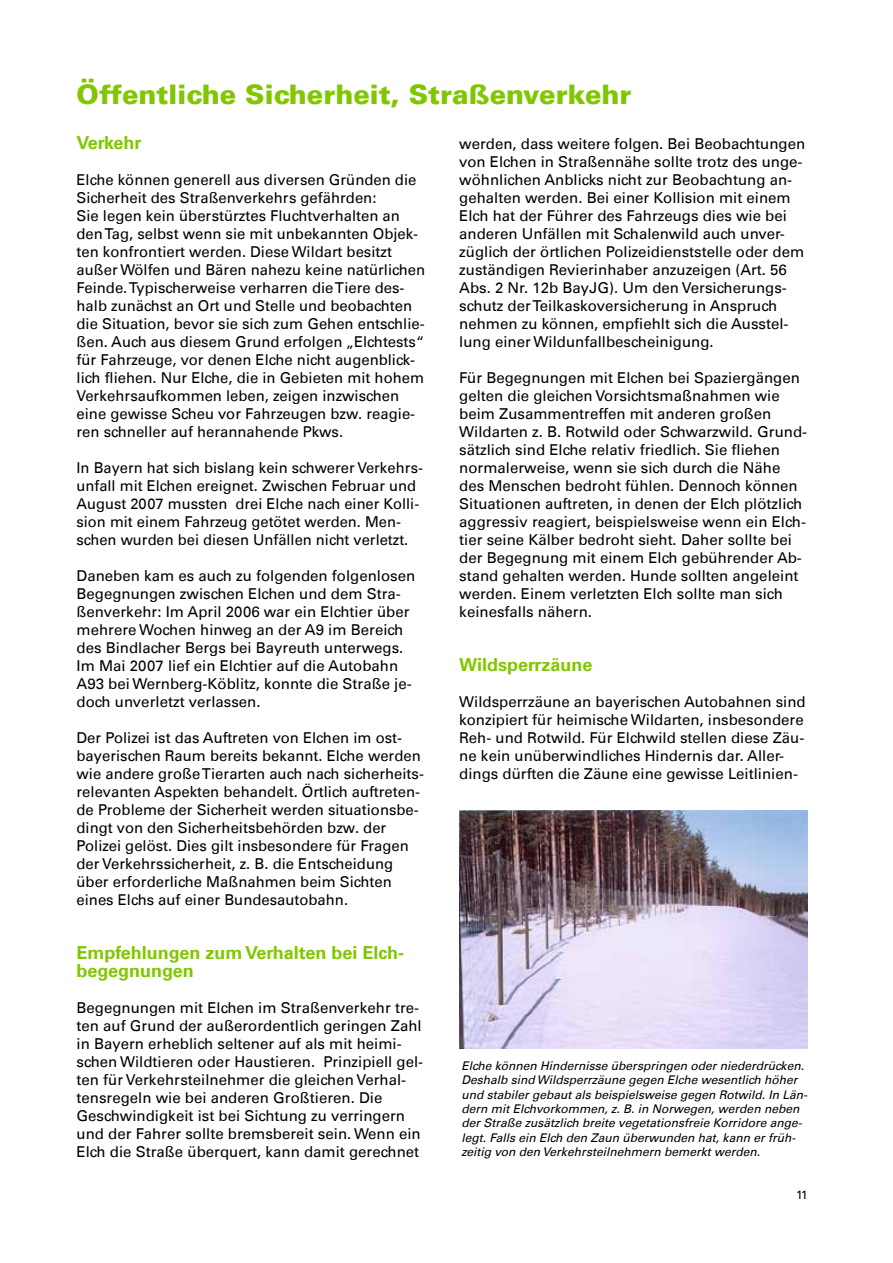
<style>
.page{position:relative;width:893px;height:1263px;background:#fff}
.page>*{position:absolute;margin:0;border:0;box-sizing:border-box;transform-origin:0 0}
.headline1{font:900 27px "Univers";color:#80c700}
.headline2{font:700 18px/18px "Univers";color:#80c700}
.fließtext{font:15px/18px "Univers";color:#000}
.t1{font:italic 12px/14.4px "Univers";color:#000}
.t2{font:12px "Univers";color:#000}
</style>
<div class="page">
<img style="left:459px;top:810px;width:349px;height:238px">
<p class="headline1" style="left:77px;top:77px;width:557px">Öffentliche Sicherheit, Straßenverkehr</p>
<p class="headline2" style="left:77px;top:133px;width:66px">Verkehr</p>
<p class="fließtext" style="left:77px;top:170px;width:350px">Elche können generell aus diversen Gründen die Sicherheit des Straßenverkehrs gefährden:<br>Sie legen kein überstürztes Fluchtverhalten an den Tag, selbst wenn sie mit unbekannten Objek&shy;ten konfrontiert werden. Diese Wildart besitzt außer Wölfen und Bären nahezu keine natürlichen Feinde. Typischerweise verharren die Tiere des&shy;halb zunächst an Ort und Stelle und beobachten die Situation, bevor sie sich zum Gehen entschlie&shy;ßen. Auch aus diesem Grund erfolgen „Elchtests“ für Fahrzeuge, vor denen Elche nicht augenblick&shy;lich fliehen. Nur Elche, die in Gebieten mit hohem Verkehrsaufkommen leben, zeigen inzwischen eine gewisse Scheu vor Fahrzeugen bzw. reagie&shy;ren schneller auf herannahende Pkws.</p>
<p class="fließtext" style="left:77px;top:459px;width:348px">In Bayern hat sich bislang kein schwerer Verkehrs&shy;unfall mit Elchen ereignet. Zwischen Februar und August 2007 mussten drei Elche nach einer Kolli&shy;sion mit einem Fahrzeug getötet werden. Men&shy;schen wurden bei diesen Unfällen nicht verletzt.</p>
<p class="fließtext" style="left:77px;top:567px;width:340px">Daneben kam es auch zu folgenden folgenlosen Begegnungen zwischen Elchen und dem Stra&shy;ßenverkehr: Im April 2006 war ein Elchtier über mehrere Wochen hinweg an der A9 im Bereich des Bindlacher Bergs bei Bayreuth unterwegs.<br>Im Mai 2007 lief ein Elchtier auf die Autobahn A93 bei Wernberg-Köblitz, konnte die Straße je&shy;doch unverletzt verlassen.</p>
<p class="fließtext" style="left:77px;top:729px;width:349px">Der Polizei ist das Auftreten von Elchen im ost&shy;bayerischen Raum bereits bekannt. Elche werden wie andere große Tierarten auch nach sicherheits&shy;relevanten Aspekten behandelt. Örtlich auftreten&shy;de Probleme der Sicherheit werden situationsbe&shy;dingt von den Sicherheitsbehörden bzw. der Polizei gelöst. Dies gilt insbesondere für Fragen der Verkehrssicherheit, z. B. die Entscheidung über erforderliche Maßnahmen beim Sichten eines Elchs auf einer Bundesautobahn.</p>
<p class="fließtext" style="left:459px;top:134px;width:347px">werden, dass weitere folgen. Bei Beobachtungen von Elchen in Straßennähe sollte trotz des unge&shy;wöhnlichen Anblicks nicht zur Beobachtung an&shy;gehalten werden. Bei einer Kollision mit einem Elch hat der Führer des Fahrzeugs dies wie bei anderen Unfällen mit Schalenwild auch unver&shy;züglich der örtlichen Polizeidienststelle oder dem zuständigen Revierinhaber anzuzeigen (Art. 56<br>Abs. 2 Nr. 12b BayJG). Um den Versicherungs&shy;schutz der Teilkaskoversicherung in Anspruch nehmen zu können, empfiehlt sich die Ausstel&shy;lung einer Wildunfallbescheinigung.</p>
<p class="fließtext" style="left:459px;top:368px;width:350px">Für Begegnungen mit Elchen bei Spaziergängen gelten die gleichen Vorsichtsmaßnahmen wie beim Zusammentreffen mit anderen großen Wildarten z. B. Rotwild oder Schwarzwild. Grund&shy;sätzlich sind Elche relativ friedlich. Sie fliehen normalerweise, wenn sie sich durch die Nähe des Menschen bedroht fühlen. Dennoch können Situationen auftreten, in denen der Elch plötzlich aggressiv reagiert, beispielsweise wenn ein Elch&shy;tier seine Kälber bedroht sieht. Daher sollte bei der Begegnung mit einem Elch gebührender Ab&shy;stand gehalten werden. Hunde sollten angeleint werden. Einem verletzten Elch sollte man sich keinesfalls nähern.</p>
<p class="headline2" style="left:459px;top:656px;width:135px">Wildsperrzäune</p>
<p class="fließtext" style="left:459px;top:693px;width:348px">Wildsperrzäune an bayerischen Autobahnen sind konzipiert für heimische Wildarten, insbesondere Reh- und Rotwild. Für Elchwild stellen diese Zäu&shy;ne kein unüberwindliches Hindernis dar. Aller&shy;dings dürften die Zäune eine gewisse Leitlinien-</p>
<p class="headline2" style="left:77px;top:944px;width:328px">Empfehlungen zum Verhalten bei Elch&shy;begegnungen</p>
<p class="fließtext" style="left:77px;top:999px;width:348px">Begegnungen mit Elchen im Straßenverkehr tre&shy;ten auf Grund der außerordentlich geringen Zahl in Bayern erheblich seltener auf als mit heimi&shy;schen Wildtieren oder Haustieren. Prinzipiell gel&shy;ten für Verkehrsteilnehmer die gleichen Verhal&shy;tensregeln wie bei anderen Großtieren. Die Geschwindigkeit ist bei Sichtung zu verringern und der Fahrer sollte bremsbereit sein. Wenn ein Elch die Straße überquert, kann damit gerechnet</p>
<p class="t1" style="left:461px;top:1058px;width:348px">Elche können Hindernisse überspringen oder niederdrücken.<br>Deshalb sind Wildsperrzäune gegen Elche wesentlich höher und stabiler gebaut als beispielsweise gegen Rotwild. In Län&shy;dern mit Elchvorkommen, z. B. in Norwegen, werden neben der Straße zusätzlich breite vegetationsfreie Korridore ange&shy;legt. Falls ein Elch den Zaun überwunden hat, kann er früh&shy;zeitig von den Verkehrsteilnehmern bemerkt werden.</p>
<p class="t2" style="left:796px;top:1188px;width:13px">11</p>
</div>
